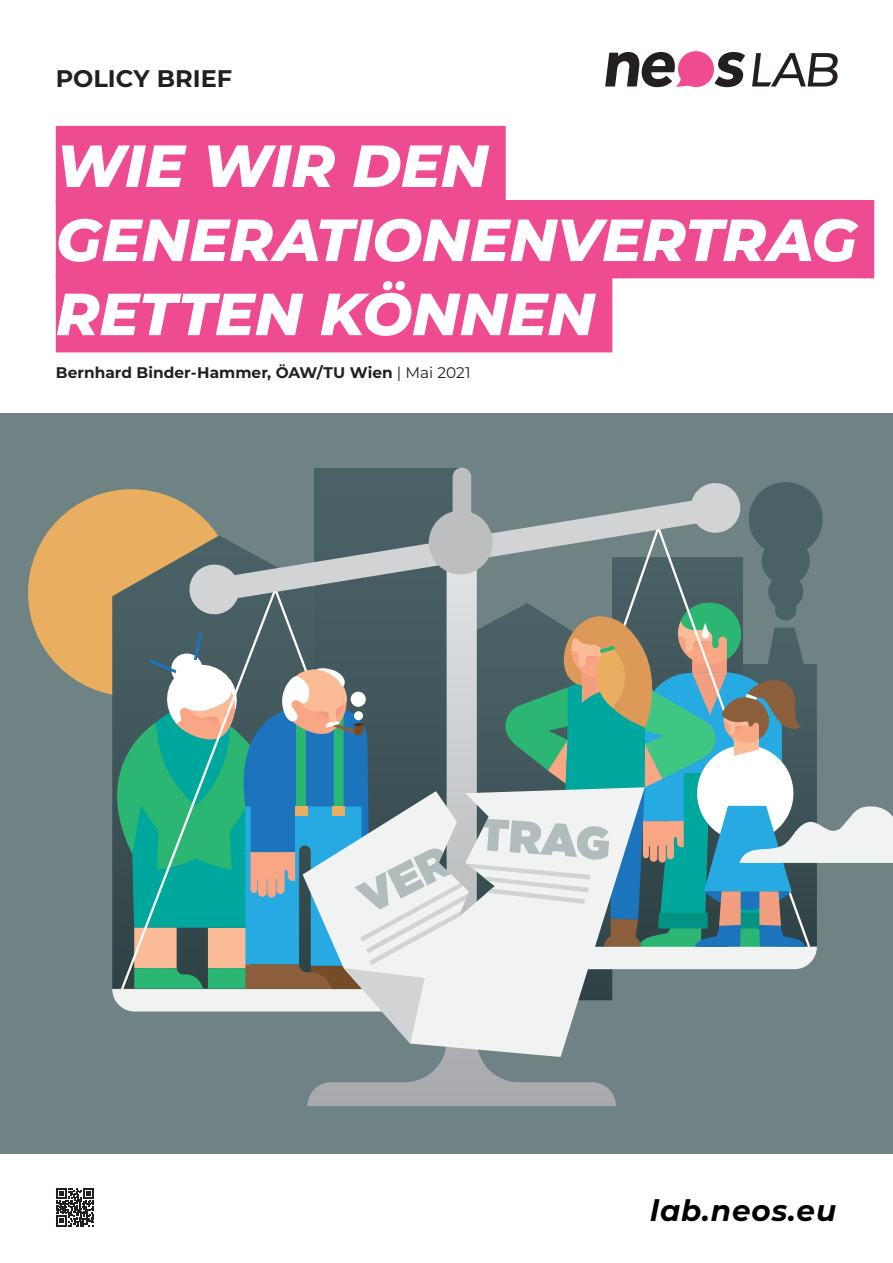
<style>
.page{position:relative;width:893px;height:1263px;background:#fff}
.page>*{position:absolute;margin:0;border:0;box-sizing:border-box;transform-origin:0 0}
.Mainheader{font:italic 800 59.25px/74.1px "Montserrat";letter-spacing:-.005em;color:#fff}
.Fließtext{font:italic 700 29.4px "Montserrat";letter-spacing:.03em;color:#000001}
.Policy_Brief{font:700 24px "Montserrat";color:#231f20}
.Montserrat_Intro{font:700 15.3px "Montserrat";letter-spacing:.005em;color:#231f20}
.s1{font-weight:400}
</style>
<div class="page">
<div style="left:0;top:413px;width:893px;height:740px;background:#6f8384"></div>
<div style="left:28px;top:489px;width:207px;height:207px;background:#eaae60;border-radius:50%"></div>
<svg style="left:112px;top:553px;width:76px;height:46px"></svg>
<div style="left:314px;top:468px;width:150px;height:532px;background:#4a6166"></div>
<svg style="left:307px;top:1057px;width:309px;height:49px"></svg>
<svg style="left:453px;top:468px;width:18px;height:13px"></svg>
<svg style="left:188px;top:481px;width:553px;height:118px"></svg>
<div style="left:429px;top:510px;width:64px;height:64px;background:#bcbec0;border-radius:50%"></div>
<svg style="left:119px;top:583px;width:309px;height:16px"></svg>
<svg style="left:510px;top:521px;width:293px;height:78px"></svg>
<svg style="left:265px;top:580px;width:19px;height:13px"></svg>
<svg style="left:653px;top:522px;width:18px;height:8px"></svg>
<div style="left:749px;top:482px;width:74px;height:74px;background:#4a6166;border-radius:50%"></div>
<div style="left:762px;top:537px;width:48px;height:48px;background:#4a6166;border-radius:50%"></div>
<div style="left:768px;top:574px;width:35px;height:35px;background:#4a6166;border-radius:50%"></div>
<svg style="left:410px;top:1043px;width:155px;height:14px"></svg>
<svg style="left:87px;top:599px;width:806px;height:444px"></svg>
<svg style="left:56px;top:1188px;width:38px;height:38px"></svg>
<svg style="left:752px;top:53px;width:86px;height:33px"></svg>
<svg style="left:605px;top:51px;width:140px;height:36px"></svg>
<div style="left:56px;top:126px;width:450px;height:78px;background:#ee4b91"></div>
<div style="left:56px;top:200px;width:818px;height:78px;background:#ee4b91"></div>
<div style="left:56px;top:274px;width:556px;height:78px;background:#ee4b91"></div>
<p class="Policy_Brief" style="left:56px;top:61px;width:178px">POLICY BRIEF</p>
<p class="Mainheader" style="left:56px;top:126px;width:803px">WIE WIR DEN<br>GENERATIONENVERTRAG<br>RETTEN KÖNNEN</p>
<p class="Montserrat_Intro" style="left:56px;top:362px;width:416px">Bernhard Binder-Hammer, ÖAW/TU Wien <span class="s1">| Mai 2021</span></p>
<p class="Fließtext" style="left:650px;top:1189px;width:187px">lab.neos.eu</p>
</div>
